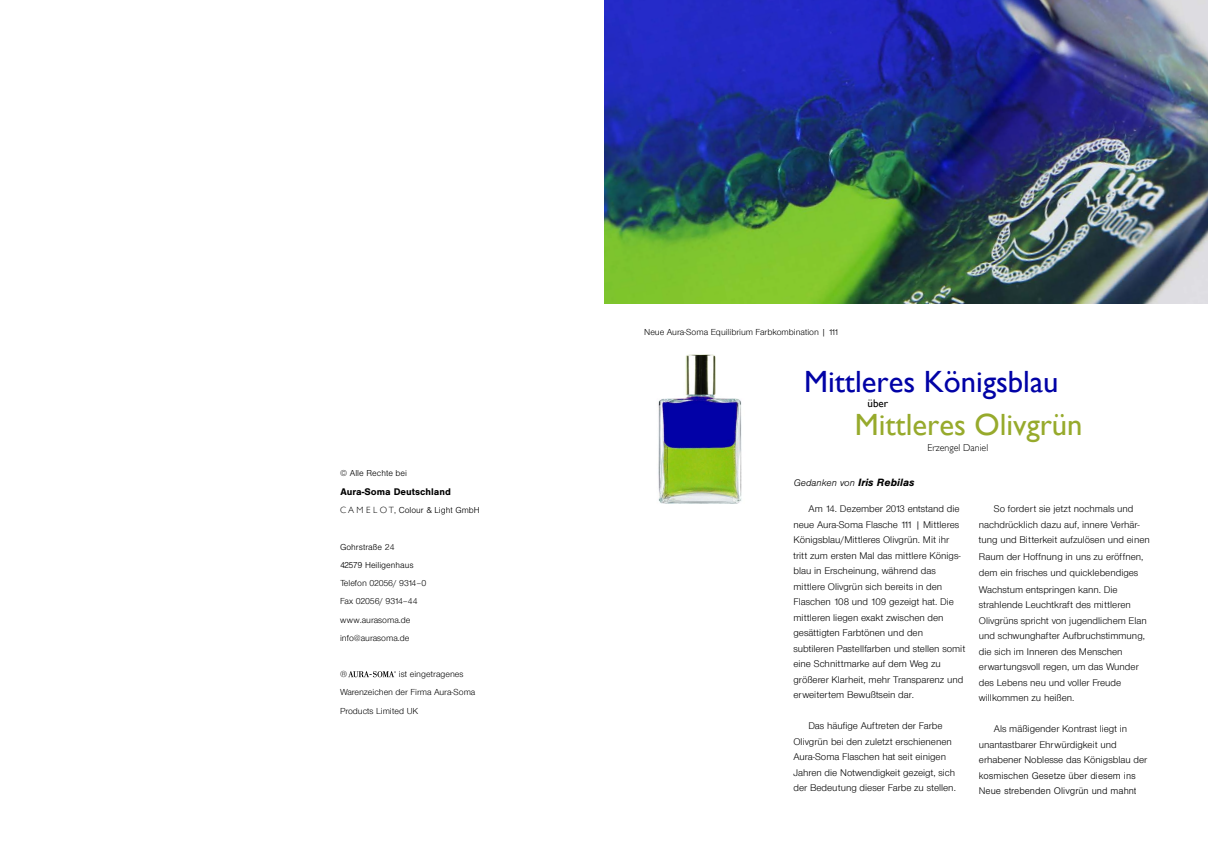
<style>
.page{position:relative;width:1208px;height:859px;background:#fff}
.page>*{position:absolute;margin:0;border:0;box-sizing:border-box;transform-origin:0 0}
.t1{font:30.7px "Gill Sans";color:#0102a6}
.t2{font:30.7px "Gill Sans";color:#97aa2c}
.t3{font:11px "Gill Sans";color:#000}
.t4{font:300 10px/15.5px "Sans";color:#000}
.t5{font:300 10px/15.5px "Sans";color:#000}
.t6{font:italic 300 10px "Sans";color:#000}
.t7{font:700 10px "Sans";color:#000}
.t8{font:300 10px "Gill Sans";color:#000}
.t9{font:300 9px/18.2px "Sans";color:#000}
.t10{font:300 9px/18.2px "Sans";color:#000}
.s1{font-family:"Gill Sans"}
.s2{font-style:inherit}
.s3{font-weight:700;font-size:11px}
</style>
<div class="page">
<img style="left:658px;top:356px;width:84px;height:148px">
<img style="left:685px;top:354px;width:30px;height:41px">
<img style="left:604px;top:0;width:604px;height:304px">
<svg style="left:348px;top:671px;width:48px;height:6px"></svg>
<p class="t10" style="left:340px;top:465px;width:68px">© Alle Rechte bei</p>
<p class="t7" style="left:340px;top:486px;width:112px">Aura-Soma Deutschland</p>
<p class="t10" style="left:340px;top:501px;width:141px"><span class="s1">C A M E L O T</span><span class="s2">,</span> Colour &amp; Light GmbH</p>
<p class="t10" style="left:340px;top:538px;width:75px">Gohrstraße <span class="s2">24<br></span>42579 Heiligenhaus</p>
<p class="t9" style="left:340px;top:574px;width:88px">Telefon 02056/ 9314–0<br>Fax 02056/ 9314–44 www.aurasoma.de info@aurasoma.de</p>
<p class="t9" style="left:340px;top:665px;width:9px">®</p>
<p class="t9" style="left:340px;top:665px;width:137px;text-indent:59px">ist eingetragenes<br>Warenzeichen der Firma Aura-Soma<br>Products Limited UK</p>
<p class="t9" style="left:644px;top:322px;width:196px">Neue Aura-Soma Equilibrium Farbkombination | 111</p>
<h1 class="t1" style="left:804px;top:364px;width:256px">Mittleres Königsblau</h1>
<h1 class="t2" style="left:854px;top:406px;width:229px">Mittleres Olivgrün</h1>
<p class="t3" style="left:867px;top:397px;width:22px">über</p>
<p class="t6" style="left:793px;top:477px;width:122px">Gedanken von <span class="s3">Iris Rebilas</span></p>
<p class="t8" style="left:927px;top:442px;width:62px">Erzengel Daniel</p>
<p class="t4" style="left:793px;top:501px;width:173px;text-indent:15px">Am 14. Dezember 2013 entstand die neue Aura-Soma Flasche 111 | Mittleres Königsblau/Mittleres Olivgrün. Mit ihr tritt zum ersten Mal das mittlere Königs&shy;blau in Erscheinung, während das mittlere Olivgrün sich bereits in den Flaschen 108 und 109 gezeigt hat. Die mittleren liegen exakt zwischen den gesättigten Farbtönen und den subtileren Pastellfarben und stellen somit eine Schnittmarke auf dem Weg zu größerer Klarheit, mehr Transparenz und erweitertem Bewußtsein dar.</p>
<p class="t4" style="left:793px;top:718px;width:164px;text-indent:15px">Das häufige Auftreten der Farbe Olivgrün bei den zuletzt erschienenen Aura-Soma Flaschen hat seit einigen Jahren die Notwendigkeit gezeigt, sich der Bedeutung dieser Farbe zu stellen.</p>
<p class="t4" style="left:979px;top:501px;width:172px;text-indent:15px">So fordert sie jetzt nochmals und nachdrücklich dazu auf, innere Verhär&shy;tung und Bitterkeit aufzulösen und einen Raum der Hoffnung in uns zu eröffnen, dem ein frisches und quicklebendiges Wachstum entspringen kann. Die strahlende Leuchtkraft des mittleren Olivgrüns spricht von jugendlichem Elan und schwunghafter Aufbruchstimmung, die sich im Inneren des Menschen erwartungsvoll regen, um das Wunder des Lebens neu und voller Freude willkommen zu heißen.</p>
<p class="t4" style="left:979px;top:721px;width:170px;text-indent:15px">Als mäßigender Kontrast liegt in unantastbarer Ehrwürdigkeit und erhabener Noblesse das Königsblau der</p>
<p class="t5" style="left:979px;top:768px;width:159px">kosmischen Gesetze über diesem ins<br>Neue strebenden Olivgrün und mahnt</p>
</div>
